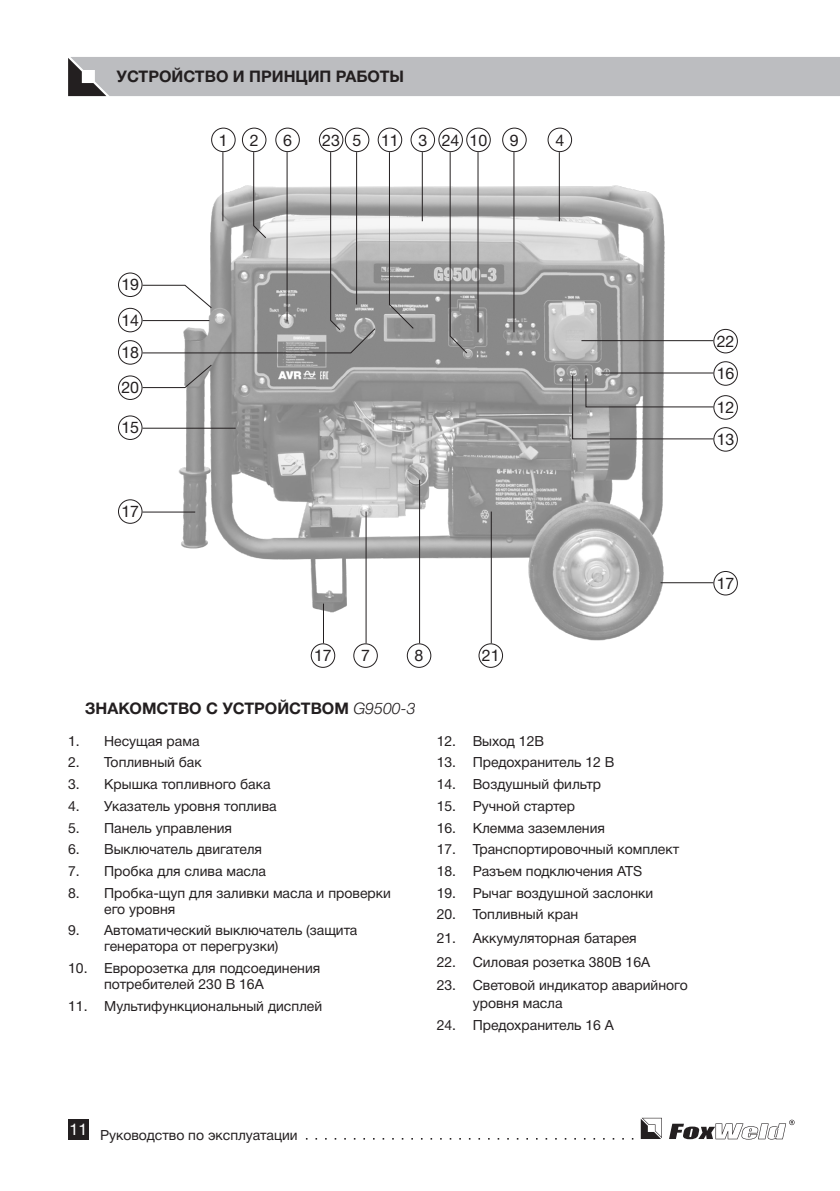
<style>
.page{position:relative;width:840px;height:1191px;background:#fff}
.page>*{position:absolute;margin:0;border:0;box-sizing:border-box;transform-origin:0 0}
.t1{font:700 16px "Helvetica Neue Cyr";color:#231f20}
.t2{font:16px "Helvetica Neue Cyr";color:#231f20}
.t3{font:16px "Helvetica Neue Cyr";color:#fff}
.t4{font:14px/16px "Helvetica Neue Cyr";color:#231f20}
.s1{font-weight:300;font-style:italic}
</style>
<div class="page">
<svg style="left:306px;top:1138px;width:327px;height:1px"></svg>
<svg style="left:640px;top:1117px;width:21px;height:22px"></svg>
<svg style="left:669px;top:1119px;width:125px;height:20px"></svg>
<div style="left:68px;top:1119px;width:21px;height:20px;background:#231f20"></div>
<div style="left:68px;top:57px;width:771px;height:39px;background:#bcbdc0"></div>
<img style="left:176px;top:181px;width:498px;height:463px">
<div style="left:211px;top:128px;width:24px;height:24px;border:1px solid #231f20;border-radius:50%"></div>
<div style="left:118px;top:308px;width:24px;height:24px;border:1px solid #231f20;border-radius:50%"></div>
<div style="left:118px;top:272px;width:24px;height:25px;border:1px solid #231f20;border-radius:50%"></div>
<div style="left:118px;top:375px;width:24px;height:25px;border:1px solid #231f20;border-radius:50%"></div>
<div style="left:118px;top:415px;width:24px;height:25px;border:1px solid #231f20;border-radius:50%"></div>
<div style="left:118px;top:499px;width:24px;height:25px;border:1px solid #231f20;border-radius:50%"></div>
<div style="left:713px;top:571px;width:24px;height:24px;border:1px solid #231f20;border-radius:50%"></div>
<div style="left:118px;top:340px;width:24px;height:25px;border:1px solid #231f20;border-radius:50%"></div>
<div style="left:319px;top:128px;width:24px;height:24px;border:1px solid #231f20;border-radius:50%"></div>
<div style="left:242px;top:128px;width:24px;height:24px;border:1px solid #231f20;border-radius:50%"></div>
<div style="left:410px;top:128px;width:25px;height:24px;border:1px solid #231f20;border-radius:50%"></div>
<div style="left:547px;top:128px;width:24px;height:24px;border:1px solid #231f20;border-radius:50%"></div>
<div style="left:502px;top:128px;width:24px;height:24px;border:1px solid #231f20;border-radius:50%"></div>
<div style="left:466px;top:128px;width:24px;height:24px;border:1px solid #231f20;border-radius:50%"></div>
<div style="left:438px;top:128px;width:24px;height:24px;border:1px solid #231f20;border-radius:50%"></div>
<div style="left:353px;top:643px;width:24px;height:25px;border:1px solid #231f20;border-radius:50%"></div>
<div style="left:310px;top:643px;width:25px;height:25px;border:1px solid #231f20;border-radius:50%"></div>
<div style="left:406px;top:643px;width:25px;height:25px;border:1px solid #231f20;border-radius:50%"></div>
<div style="left:478px;top:643px;width:24px;height:25px;border:1px solid #231f20;border-radius:50%"></div>
<div style="left:344px;top:128px;width:25px;height:24px;border:1px solid #231f20;border-radius:50%"></div>
<div style="left:377px;top:128px;width:25px;height:24px;border:1px solid #231f20;border-radius:50%"></div>
<div style="left:275px;top:128px;width:25px;height:24px;border:1px solid #231f20;border-radius:50%"></div>
<div style="left:713px;top:395px;width:24px;height:25px;border:1px solid #231f20;border-radius:50%"></div>
<div style="left:713px;top:361px;width:24px;height:25px;border:1px solid #231f20;border-radius:50%"></div>
<div style="left:713px;top:329px;width:24px;height:24px;border:1px solid #231f20;border-radius:50%"></div>
<div style="left:713px;top:427px;width:24px;height:24px;border:1px solid #231f20;border-radius:50%"></div>
<svg style="left:141px;top:364px;width:72px;height:24px"></svg>
<hr style="left:142px;top:428px;width:93px;height:1px;background:#231f20">
<hr style="left:142px;top:511px;width:53px;height:1px;background:#231f20">
<hr style="left:660px;top:582px;width:53px;height:1px;background:#231f20">
<svg style="left:141px;top:151px;width:235px;height:203px"></svg>
<hr style="left:421px;top:152px;width:1px;height:69px;background:#231f20">
<hr style="left:558px;top:152px;width:1px;height:69px;background:#231f20">
<hr style="left:513px;top:152px;width:1px;height:180px;background:#231f20">
<hr style="left:477px;top:152px;width:1px;height:180px;background:#231f20">
<svg style="left:449px;top:151px;width:19px;height:203px"></svg>
<hr style="left:365px;top:511px;width:1px;height:132px;background:#231f20">
<hr style="left:323px;top:603px;width:1px;height:40px;background:#231f20">
<hr style="left:419px;top:480px;width:1px;height:163px;background:#231f20">
<hr style="left:490px;top:511px;width:1px;height:132px;background:#231f20">
<hr style="left:356px;top:152px;width:1px;height:152px;background:#231f20">
<svg style="left:388px;top:151px;width:26px;height:179px"></svg>
<hr style="left:286px;top:152px;width:1px;height:169px;background:#231f20">
<hr style="left:601px;top:372px;width:112px;height:1px;background:#231f20">
<hr style="left:581px;top:340px;width:132px;height:1px;background:#231f20">
<svg style="left:571px;top:374px;width:143px;height:66px"></svg>
<p class="t1" style="left:117px;top:68px;width:289px">УСТРОЙСТВО И ПРИНЦИП РАБОТЫ</p>
<p class="t2" style="left:219px;top:131px;width:10px">1</p>
<p class="t2" style="left:249px;top:131px;width:10px">2</p>
<p class="t2" style="left:322px;top:131px;width:19px">23</p>
<p class="t2" style="left:418px;top:131px;width:10px">3</p>
<p class="t2" style="left:441px;top:131px;width:19px">24</p>
<p class="t2" style="left:469px;top:131px;width:19px">10</p>
<p class="t2" style="left:509px;top:131px;width:10px">9</p>
<p class="t2" style="left:555px;top:131px;width:10px">4</p>
<p class="t2" style="left:283px;top:131px;width:10px">6</p>
<p class="t2" style="left:352px;top:131px;width:10px">5</p>
<p class="t2" style="left:381px;top:131px;width:19px">11</p>
<p class="t2" style="left:121px;top:276px;width:19px">19</p>
<p class="t2" style="left:121px;top:311px;width:19px">14</p>
<p class="t2" style="left:121px;top:344px;width:19px">18</p>
<p class="t2" style="left:121px;top:379px;width:19px">20</p>
<p class="t2" style="left:121px;top:419px;width:19px">15</p>
<p class="t2" style="left:121px;top:503px;width:19px">17</p>
<p class="t2" style="left:314px;top:647px;width:19px">17</p>
<p class="t2" style="left:361px;top:647px;width:10px">7</p>
<p class="t2" style="left:414px;top:647px;width:10px">8</p>
<p class="t2" style="left:481px;top:647px;width:19px">21</p>
<p class="t1" style="left:85px;top:700px;width:332px">ЗНАКОМСТВО С УСТРОЙСТВОМ <span class="s1">G9500-3</span></p>
<p class="t4" style="left:68px;top:733px;width:133px">1. Несущая рама</p>
<p class="t4" style="left:68px;top:754px;width:135px">2. Топливный бак</p>
<p class="t4" style="left:68px;top:776px;width:204px">3. Крышка топливного бака</p>
<p class="t4" style="left:68px;top:798px;width:210px">4. Указатель уровня топлива</p>
<p class="t4" style="left:68px;top:819px;width:165px">5. Панель управления</p>
<p class="t4" style="left:68px;top:841px;width:195px">6. Выключатель двигателя</p>
<p class="t4" style="left:68px;top:863px;width:199px">7. Пробка для слива масла</p>
<p class="t4" style="left:104px;top:884px;width:288px;text-indent:-36px">8. Пробка-щуп для заливки масла и проверки его уровня</p>
<p class="t4" style="left:104px;top:922px;width:255px;text-indent:-36px">9. Автоматический выключатель (защита генератора от перегрузки)</p>
<p class="t4" style="left:104px;top:960px;width:218px;text-indent:-36px">10. Евророзетка для подсоединения потребителей 230 В 16А</p>
<p class="t4" style="left:68px;top:997px;width:255px">11. Мультифункциональный дисплей</p>
<p class="t4" style="left:436px;top:733px;width:109px">12. Выход 12В</p>
<p class="t4" style="left:436px;top:754px;width:179px">13. Предохранитель 12 В</p>
<p class="t4" style="left:436px;top:776px;width:166px">14. Воздушный фильтр</p>
<p class="t4" style="left:436px;top:798px;width:140px">15. Ручной стартер</p>
<p class="t4" style="left:436px;top:819px;width:170px">16. Клемма заземления</p>
<p class="t4" style="left:436px;top:841px;width:244px">17. Транспортировочный комплект</p>
<p class="t4" style="left:436px;top:863px;width:207px">18. Разъем подключения ATS</p>
<p class="t4" style="left:436px;top:884px;width:218px">19. Рычаг воздушной заслонки</p>
<p class="t4" style="left:436px;top:906px;width:143px">20. Топливный кран</p>
<p class="t4" style="left:436px;top:930px;width:201px">21. Аккумуляторная батарея</p>
<p class="t4" style="left:436px;top:953px;width:215px">22. Силовая розетка 380В 16А</p>
<p class="t4" style="left:472px;top:976px;width:216px;line-height:18px;text-indent:-36px">23. Световой индикатор аварийного уровня масла</p>
<p class="t4" style="left:436px;top:1017px;width:179px">24. Предохранитель 16 А</p>
<p class="t2" style="left:716px;top:332px;width:19px">22</p>
<p class="t2" style="left:716px;top:365px;width:19px">16</p>
<p class="t2" style="left:716px;top:399px;width:19px">12</p>
<p class="t2" style="left:716px;top:431px;width:19px">13</p>
<p class="t2" style="left:716px;top:574px;width:19px">17</p>
<p class="t3" style="left:70px;top:1120px;width:19px">11</p>
<p class="t4" style="left:100px;top:1126px;width:199px">Руководство по эксплуатации</p>
</div>
